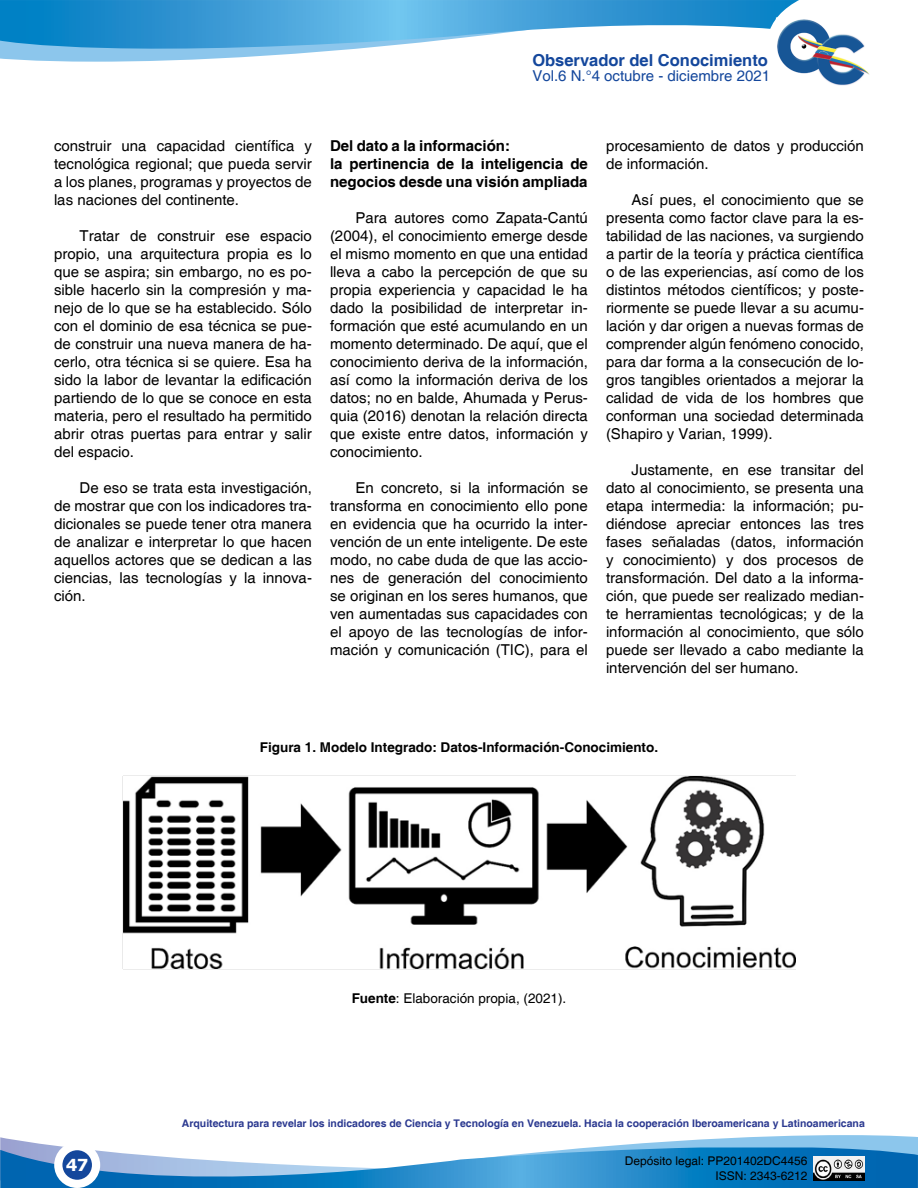
<style>
.page{position:relative;width:918px;height:1188px;background:#fff}
.page>*{position:absolute;margin:0;border:0;box-sizing:border-box;transform-origin:0 0}
.t1{font:700 16.5px "Helvetica";color:#14479c}
.t2{font:700 16.5px "Verdana";color:#fff}
.t3{font:15px/18px "Helvetica";color:#000;text-align:justify}
.t4{font:700 15px/18px "Helvetica";color:#000}
.t5{font:15px "Helvetica";color:#14479c}
.t6{font:700 13.5px "Helvetica";color:#000}
.t7{font:13.5px "Helvetica";color:#000}
.t8{font:12px/14.4px "Helvetica";color:#000;text-align:right}
.t9{font:700 10.5px "Helvetica";color:#2b3990}
.s1{font-weight:700}
</style>
<div class="page">
<svg style="left:0;top:0;width:769px;height:61px"></svg>
<svg style="left:769px;top:0;width:30px;height:29px"></svg>
<img style="left:776px;top:17px;width:94px;height:69px">
<svg style="left:0;top:1135px;width:918px;height:53px"></svg>
<img style="left:814px;top:1157px;width:50px;height:24px">
<div style="left:54px;top:1142px;width:46px;height:46px;background:#fff;border-radius:50%"></div>
<div style="left:62px;top:1150px;width:30px;height:30px;background:#14479c;border-radius:50%"></div>
<img style="left:122px;top:776px;width:674px;height:193px">
<p class="t1" style="left:532px;top:50px;width:237px">Observador del Conocimiento</p>
<p class="t5" style="left:532px;top:67px;width:239px">Vol.6 N.°4 octubre - diciembre 2021</p>
<p class="t3" style="left:54px;top:137px;width:259px">construir una capacidad científica y tecnológica regional; que pueda servir a los planes, programas y proyectos de las naciones del continente.</p>
<p class="t3" style="left:54px;top:227px;width:259px;text-indent:26px">Tratar de construir ese espacio propio, una arquitectura propia es lo que se aspira; sin embargo, no es po&shy;sible hacerlo sin la compresión y ma&shy;nejo de lo que se ha establecido. Sólo con el dominio de esa técnica se pue&shy;de construir una nueva manera de ha&shy;cerlo, otra técnica si se quiere. Esa ha sido la labor de levantar la edificación partiendo de lo que se conoce en esta materia, pero el resultado ha permitido abrir otras puertas para entrar y salir del espacio.</p>
<p class="t3" style="left:54px;top:479px;width:260px;text-indent:26px">De eso se trata esta investigación, de mostrar que con los indicadores tra&shy;dicionales se puede tener otra manera de analizar e interpretar lo que hacen aquellos actores que se dedican a las ciencias, las tecnologías y la innova&shy;ción.</p>
<p class="t4" style="left:330px;top:138px;width:259px">Del dato a la información:<br>la pertinencia de la inteligencia de negocios desde una visión ampliada</p>
<p class="t3" style="left:330px;top:209px;width:259px;text-indent:26px">Para autores como Zapata-Cantú (2004), el conocimiento emerge desde el mismo momento en que una entidad lleva a cabo la percepción de que su propia experiencia y capacidad le ha dado la posibilidad de interpretar in&shy;formación que esté acumulando en un momento determinado. De aquí, que el conocimiento deriva de la información, así como la información deriva de los datos; no en balde, Ahumada y Perus&shy;quia (2016) denotan la relación directa que existe entre datos, información y conocimiento.</p>
<p class="t3" style="left:330px;top:479px;width:260px;text-indent:26px">En concreto, si la información se transforma en conocimiento ello pone en evidencia que ha ocurrido la inter&shy;vención de un ente inteligente. De este modo, no cabe duda de que las accio&shy;nes de generación del conocimiento se originan en los seres humanos, que ven aumentadas sus capacidades con el apoyo de las tecnologías de infor&shy;mación y comunicación (TIC), para el</p>
<p class="t3" style="left:606px;top:137px;width:259px">procesamiento de datos y producción de información.</p>
<p class="t3" style="left:606px;top:191px;width:260px;text-indent:26px">Así pues, el conocimiento que se presenta como factor clave para la es&shy;tabilidad de las naciones, va surgiendo a partir de la teoría y práctica científica o de las experiencias, así como de los distintos métodos científicos; y poste&shy;riormente se puede llevar a su acumu&shy;lación y dar origen a nuevas formas de comprender algún fenómeno conocido, para dar forma a la consecución de lo&shy;gros tangibles orientados a mejorar la calidad de vida de los hombres que conforman una sociedad determinada (Shapiro y Varian, 1999).</p>
<p class="t3" style="left:606px;top:461px;width:259px;text-indent:26px">Justamente, en ese transitar del dato al conocimiento, se presenta una etapa intermedia: la información; pu&shy;diéndose apreciar entonces las tres fases señaladas (datos, información y conocimiento) y dos procesos de transformación. Del dato a la informa&shy;ción, que puede ser realizado median&shy;te herramientas tecnológicas; y de la información al conocimiento, que sólo puede ser llevado a cabo mediante la intervención del ser humano.</p>
<p class="t6" style="left:260px;top:739px;width:400px">Figura 1. Modelo Integrado: Datos-Información-Conocimiento.</p>
<p class="t7" style="left:352px;top:990px;width:216px"><span class="s1">Fuente</span>: Elaboración propia, (2021).</p>
<p class="t2" style="left:66px;top:1154px;width:24px">47</p>
<p class="t9" style="left:182px;top:1117px;width:685px">Arquitectura para revelar los indicadores de Ciencia y Tecnología en Venezuela. Hacia la cooperación Iberoamericana y Latinoamericana</p>
<p class="t8" style="left:625px;top:1154px;width:184px">Depósito legal: PP201402DC4456<br>ISSN: 2343-6212</p>
</div>
